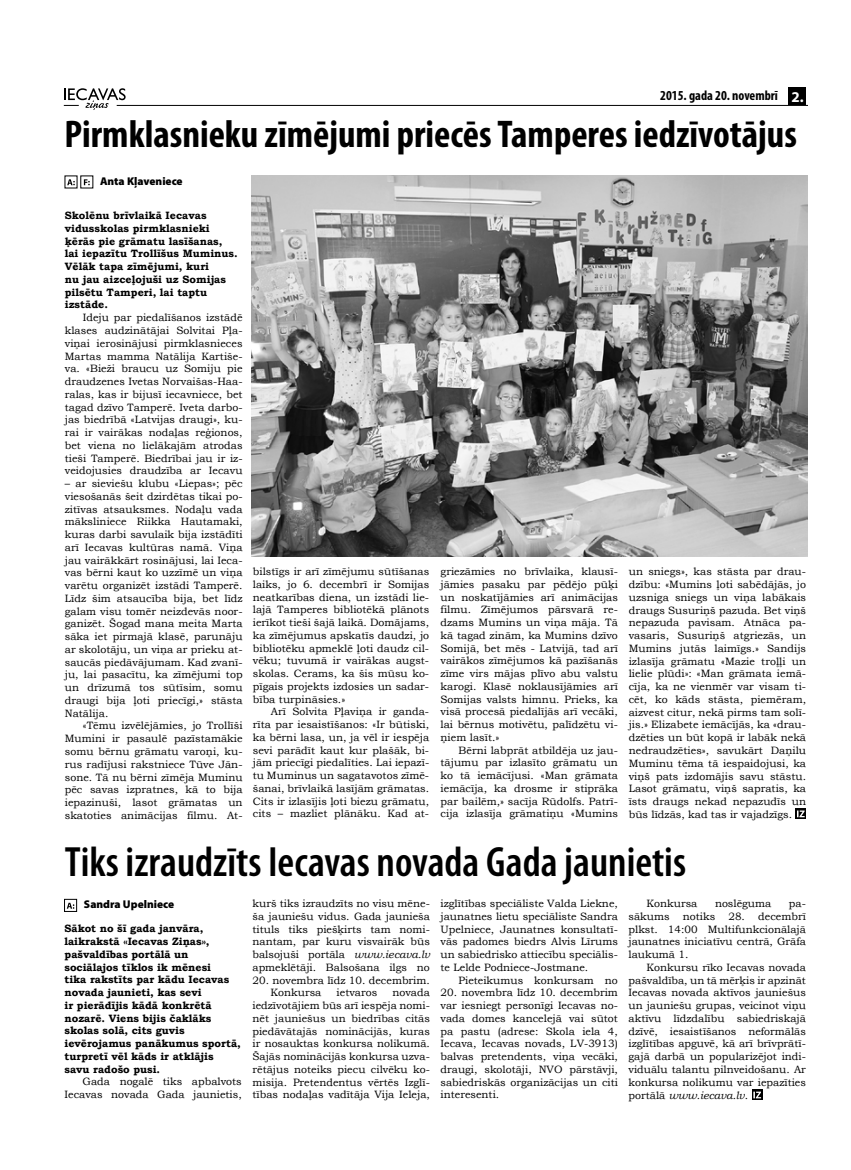
<style>
.page{position:relative;width:851px;height:1170px;background:#fff}
.page>*{position:absolute;margin:0;border:0;box-sizing:border-box;transform-origin:0 0}
.t1{font:600 condensed 42.5px "Myriad Pro";color:#000}
.t2{font:700 condensed 38.75px "Myriad Pro";color:#000}
.t3{font:700 condensed 13.75px "Myriad Pro";color:#000}
.t4{font:900 11.25px "Myriad Pro";color:#000}
.t5{font:10.62px/12.8px "Bookman Old Style";color:#000;text-align:justify}
.t6{font:700 10.62px/12.8px "Bookman Old Style";color:#000}
.s1{font-stretch:normal;font-size:15px;color:#fff}
.s2{font-style:italic}
</style>
<div class="page">
<hr style="left:117px;top:105px;width:689px;height:1px;background:#000">
<svg style="left:64px;top:88px;width:62px;height:22px"></svg>
<div style="left:788px;top:87px;width:18px;height:18px;background:#000"></div>
<svg style="left:67px;top:179px;width:8px;height:6px"></svg>
<svg style="left:84px;top:179px;width:6px;height:6px"></svg>
<svg style="left:67px;top:902px;width:7px;height:6px"></svg>
<div style="left:64px;top:899px;width:13px;height:12px;border:1px solid #000"></div>
<svg style="left:795px;top:808px;width:11px;height:10px"></svg>
<svg style="left:796px;top:810px;width:8px;height:7px"></svg>
<img style="left:252px;top:175px;width:554px;height:381px">
<div style="left:751px;top:1089px;width:11px;height:10px;background:#000"></div>
<svg style="left:753px;top:1091px;width:8px;height:7px"></svg>
<p class="t3" style="left:660px;top:87px;width:145px">2015. gada 20. novembrī <span class="s1">2.</span></p>
<h2 class="t2" style="left:64px;top:110px;width:733px">Pirmklasnieku zīmējumi priecēs Tamperes iedzīvotājus</h2>
<p class="t4" style="left:100px;top:175px;width:84px">Anta Kļaveniece</p>
<p class="t6" style="left:65px;top:209px;width:174px">Skolēnu brīvlaikā Iecavas vidusskolas pirmklasnieki ķērās pie grāmatu lasīšanas, lai iepazītu Trollīšus Muminus.<br>Vēlāk tapa zīmējumi, kuri<br>nu jau aizceļojuši uz Somijas pilsētu Tamperi, lai taptu izstāde.</p>
<p class="t5" style="left:65px;top:311px;width:179px;text-indent:18px">Ideju par piedalīšanos izstādē klases audzinātājai Solvitai Pļa&shy;viņai ierosinājusi pirmklasnieces Martas mamma Natālija Kartiše&shy;va. «Bieži braucu uz Somiju pie draudzenes Ivetas Norvaišas-Haa&shy;ralas, kas ir bijusī iecavniece, bet tagad dzīvo Tamperē. Iveta darbo&shy;jas biedrībā «Latvijas draugi», ku&shy;rai ir vairākas nodaļas reģionos, bet viena no lielākajām atrodas tieši Tamperē. Biedrībai jau ir iz&shy;veidojusies draudzība ar Iecavu</p>
<p class="t5" style="left:65px;top:477px;width:179px">– ar sieviešu klubu «Liepas»; pēc viesošanās šeit dzirdētas tikai po&shy;zitīvas atsauksmes. Nodaļu vada māksliniece Riikka Hautamaki, kuras darbi savulaik bija izstādīti arī Iecavas kultūras namā. Viņa jau vairākkārt rosinājusi, lai Ieca&shy;vas bērni kaut ko uzzīmē un viņa varētu organizēt izstādi Tamperē.<br>Līdz šim atsaucība bija, bet līdz galam visu tomēr neizdevās noor&shy;ganizēt. Šogad mana meita Marta sāka iet pirmajā klasē, parunāju ar skolotāju, un viņa ar prieku at&shy;saucās piedāvājumam. Kad zvanī&shy;ju, lai pasacītu, ka zīmējumi top un drīzumā tos sūtīsim, somu draugi bija ļoti priecīgi,» stāsta Natālija.</p>
<p class="t5" style="left:65px;top:719px;width:179px;text-indent:18px">«Tēmu izvēlējāmies, jo Trollīši Mumini ir pasaulē pazīstamākie somu bērnu grāmatu varoņi, ku&shy;rus radījusi rakstniece Tūve Jān&shy;sone. Tā nu bērni zīmēja Muminu pēc savas izpratnes, kā to bija iepazinuši, lasot grāmatas un skatoties animācijas filmu. At-</p>
<p class="t5" style="left:253px;top:565px;width:178px">bilstīgs ir arī zīmējumu sūtīšanas laiks, jo 6. decembrī ir Somijas neatkarības diena, un izstādi lie&shy;lajā Tamperes bibliotēkā plānots ierīkot tieši šajā laikā. Domājams, ka zīmējumus apskatīs daudzi, jo bibliotēku apmeklē ļoti daudz cil&shy;vēku; tuvumā ir vairākas augst&shy;skolas. Cerams, ka šis mūsu ko&shy;pīgais projekts izdosies un sadar&shy;bība turpināsies.»</p>
<p class="t5" style="left:253px;top:705px;width:178px;text-indent:18px">Arī Solvita Pļaviņa ir ganda&shy;rīta par iesaistīšanos: «Ir būtiski, ka bērni lasa, un, ja vēl ir iespēja sevi parādīt kaut kur plašāk, bi&shy;jām priecīgi piedalīties. Lai iepazī&shy;tu Muminus un sagatavotos zīmē&shy;šanai, brīvlaikā lasījām grāmatas.<br>Cits ir izlasījis ļoti biezu grāmatu, cits – mazliet plānāku. Kad at-</p>
<p class="t5" style="left:440px;top:565px;width:179px">griezāmies no brīvlaika, klausī&shy;jāmies pasaku par pēdējo pūķi un noskatījāmies arī animācijas filmu. Zīmējumos pārsvarā re&shy;dzams Mumins un viņa māja. Tā kā tagad zinām, ka Mumins dzīvo Somijā, bet mēs - Latvijā, tad arī vairākos zīmējumos kā pazīšanās zīme virs mājas plīvo abu valstu karogi. Klasē noklausījāmies arī Somijas valsts himnu. Prieks, ka visā procesā piedalījās arī vecāki, lai bērnus motivētu, palīdzētu vi&shy;ņiem lasīt.»</p>
<p class="t5" style="left:440px;top:743px;width:179px;text-indent:18px">Bērni labprāt atbildēja uz jau&shy;tājumu par izlasīto grāmatu un ko tā iemācījusi. «Man grāmata iemācīja, ka drosme ir stiprāka par bailēm,» sacīja Rūdolfs. Patrī&shy;cija izlasīja grāmatiņu «Mumins</p>
<p class="t5" style="left:628px;top:565px;width:179px">un sniegs», kas stāsta par drau&shy;dzību: «Mumins ļoti sabēdājās, jo uzsniga sniegs un viņa labākais draugs Susuriņš pazuda. Bet viņš nepazuda pavisam. Atnāca pa&shy;vasaris, Susuriņš atgriezās, un Mumins jutās laimīgs.» Sandijs izlasīja grāmatu «Mazie troļļi un lielie plūdi»: «Man grāmata iemā&shy;cīja, ka ne vienmēr var visam ti&shy;cēt, ko kāds stāsta, piemēram, aizvest citur, nekā pirms tam solī&shy;jis.» Elizabete iemācījās, ka «drau&shy;dzēties un būt kopā ir labāk nekā nedraudzēties», savukārt Daņilu Muminu tēma tā iespaidojusi, ka viņš pats izdomājis savu stāstu.<br>Lasot grāmatu, viņš sapratis, ka īsts draugs nekad nepazudīs un būs līdzās, kad tas ir vajadzīgs.</p>
<h1 class="t1" style="left:65px;top:838px;width:622px">Tiks izraudzīts Iecavas novada Gada jaunietis</h1>
<p class="t4" style="left:84px;top:897px;width:92px">Sandra Upelniece</p>
<p class="t6" style="left:64px;top:922px;width:178px">Sākot no šī gada janvāra, laikrakstā «Iecavas Ziņas», pašvaldības portālā un sociālajos tīklos ik mēnesi<br>tika rakstīts par kādu Iecavas novada jaunieti, kas sevi<br>ir pierādījis kādā konkrētā nozarē. Viens bijis čaklāks skolas solā, cits guvis ievērojamus panākumus sportā, turpretī vēl kāds ir atklājis savu radošo pusi.</p>
<p class="t5" style="left:64px;top:1075px;width:179px;text-align:right">Gada nogalē tiks apbalvots<br>Iecavas novada Gada jaunietis,</p>
<p class="t5" style="left:252px;top:897px;width:179px">kurš tiks izraudzīts no visu mēne&shy;ša jauniešu vidus. Gada jaunieša tituls tiks piešķirts tam nomi&shy;nantam, par kuru visvairāk būs balsojuši portāla <span class="s2">www.iecava.lv </span>apmeklētāji. Balsošana ilgs no</p>
<p class="t5" style="left:270px;top:973px;width:161px;text-indent:-18px">20. novembra līdz 10. decembrim.<br>Konkursa</p>
<p class="t5" style="left:252px;top:986px;width:179px;text-indent:140px">novada iedzīvotājiem būs arī iespēja nomi&shy;nēt jauniešus un biedrības citās piedāvātajās nominācijās, kuras ir nosauktas konkursa nolikumā.<br>Šajās nominācijās konkursa uzva&shy;rētājus noteiks piecu cilvēku ko&shy;misija. Pretendentus vērtēs Izglī&shy;tības nodaļas vadītāja Vija Ieleja,</p>
<p class="t5" style="left:336px;top:986px;width:42px">ietvaros</p>
<p class="t5" style="left:440px;top:897px;width:179px">izglītības speciāliste Valda Liekne, jaunatnes lietu speciāliste Sandra Upelniece, Jaunatnes konsultatī&shy;vās padomes biedrs Alvis Līrums un sabiedrisko attiecību speciālis&shy;te Lelde Podniece-Jostmane.</p>
<p class="t5" style="left:458px;top:973px;width:161px">Pieteikumus konkursam no</p>
<p class="t5" style="left:440px;top:986px;width:179px">20. novembra līdz 10. decembrim var iesniegt personīgi Iecavas no&shy;vada domes kancelejā vai sūtot pa pastu (adrese: Skola iela 4, Iecava, Iecavas novads, LV-3913) balvas pretendents, viņa vecāki, draugi, skolotāji, NVO pārstāvji, sabiedriskās organizācijas un citi interesenti.</p>
<p class="t5" style="left:646px;top:897px;width:52px">Konkursa</p>
<p class="t5" style="left:715px;top:897px;width:58px">noslēguma</p>
<p class="t5" style="left:628px;top:897px;width:179px;text-indent:160px">pa&shy;sākums notiks 28. decembrī plkst. 14:00 Multifunkcionālajā jaunatnes iniciatīvu centrā, Grāfa laukumā 1.</p>
<p class="t5" style="left:628px;top:960px;width:179px;text-indent:18px">Konkursu rīko Iecavas novada pašvaldība, un tā mērķis ir apzināt Iecavas novada aktīvos jauniešus un jauniešu grupas, veicinot viņu aktīvu līdzdalību sabiedriskajā dzīvē, iesaistīšanos neformālās izglītības apguvē, kā arī brīvprātī&shy;gajā darbā un popularizējot indi&shy;viduālu talantu pilnveidošanu. Ar konkursa nolikumu var iepazīties portālā <span class="s2">www.iecava.lv</span>.</p>
</div>
